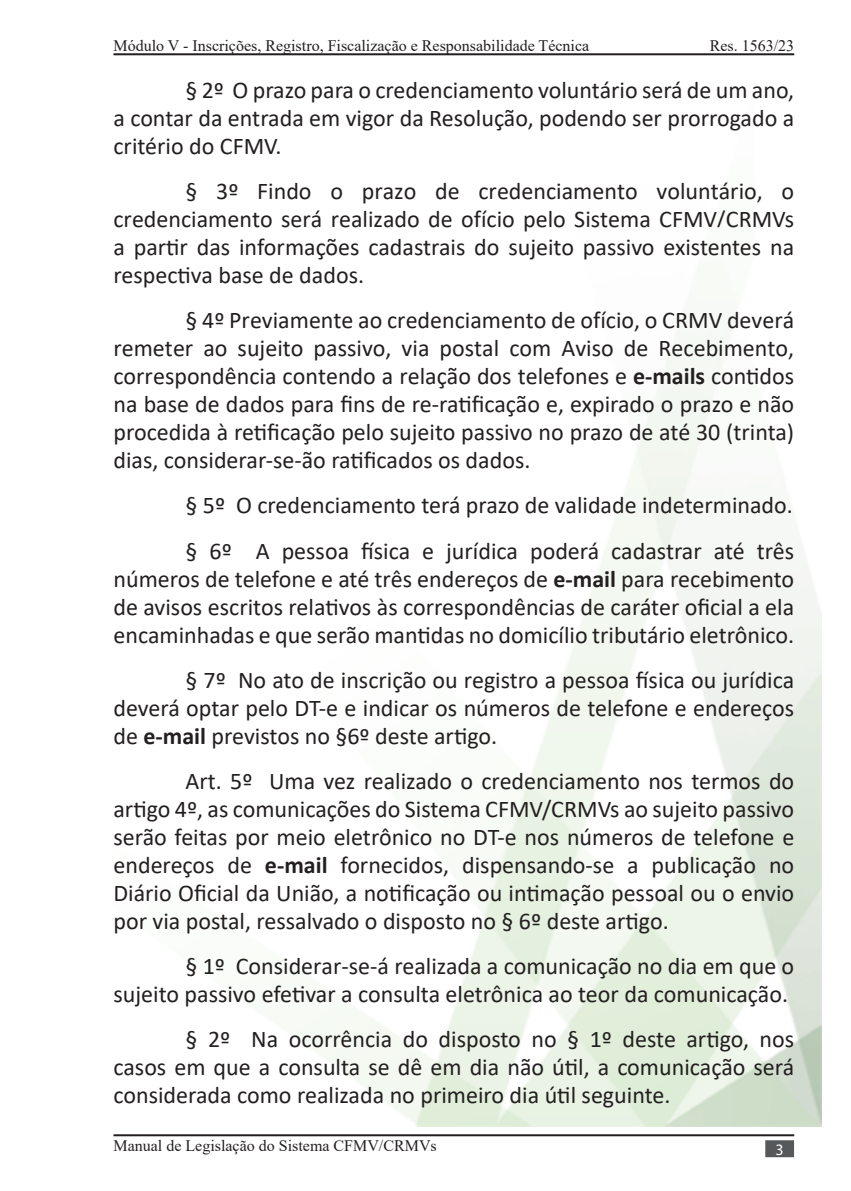
<style>
.page{position:relative;width:851px;height:1191px;background:#fff}
.page>*{position:absolute;margin:0;border:0;box-sizing:border-box;transform-origin:0 0}
.t1{font:24px/28px "Calibri";color:#231f20;text-align:justify}
.t2{font:16px "Times New Roman";color:#231f20}
.t3{font:16px "Myriad Pro";color:#fff}
.s1{font-weight:700}
</style>
<div class="page">
<hr style="left:113px;top:1134px;width:681px;height:2px;background:#231f20">
<div style="left:765px;top:1140px;width:28px;height:17px;background:#57585a;border:2px solid #57585a"></div>
<hr style="left:113px;top:53px;width:681px;height:2px;background:#231f20">
<p class="t2" style="left:113px;top:34px;width:477px">Módulo V - Inscrições, Registro, Fiscalização e Responsabilidade Técnica</p>
<p class="t2" style="left:709px;top:34px;width:86px">Res. 1563/23</p>
<p class="t1" style="left:113px;top:76px;width:682px;text-indent:72px">§ 2º O prazo para o credenciamento voluntário será de um ano, a contar da entrada em vigor da Resolução, podendo ser prorrogado a critério do CFMV.</p>
<p class="t1" style="left:113px;top:177px;width:682px;text-indent:72px">§ 3º Findo o prazo de credenciamento voluntário, o credenciamento será realizado de ofício pelo Sistema CFMV/CRMVs a partir das informações cadastrais do sujeito passivo existentes na respectiva base de dados.</p>
<p class="t1" style="left:113px;top:306px;width:682px;text-indent:72px">§ 4º Previamente ao credenciamento de ofício, o CRMV deverá remeter ao sujeito passivo, via postal com Aviso de Recebimento, correspondência contendo a relação dos telefones e <span class="s1">e-mails</span> contidos na base de dados para fins de re-ratificação e, expirado o prazo e não procedida à retificação pelo sujeito passivo no prazo de até 30 (trinta) dias, considerar-se-ão ratificados os dados.</p>
<p class="t1" style="left:185px;top:482px;width:610px;line-height:45px">§ 5º O credenciamento terá prazo de validade indeterminado. § 6º A pessoa física e jurídica poderá cadastrar até três</p>
<p class="t1" style="left:113px;top:564px;width:682px">números de telefone e até três endereços de <span class="s1">e-mail</span> para recebimento de avisos escritos relativos às correspondências de caráter oficial a ela encaminhadas e que serão mantidas no domicílio tributário eletrônico.</p>
<p class="t1" style="left:113px;top:665px;width:682px;text-indent:72px">§ 7º No ato de inscrição ou registro a pessoa física ou jurídica deverá optar pelo DT-e e indicar os números de telefone e endereços de <span class="s1">e-mail</span> previstos no §6º deste artigo.</p>
<p class="t1" style="left:113px;top:766px;width:682px;text-indent:72px">Art. 5º Uma vez realizado o credenciamento nos termos do artigo 4º, as comunicações do Sistema CFMV/CRMVs ao sujeito passivo serão feitas por meio eletrônico no DT-e nos números de telefone e endereços de <span class="s1">e-mail</span> fornecidos, dispensando-se a publicação no Diário Oficial da União, a notificação ou intimação pessoal ou o envio por via postal, ressalvado o disposto no § 6º deste artigo.</p>
<p class="t1" style="left:113px;top:951px;width:682px;text-align:right">§ 1º Considerar-se-á realizada a comunicação no dia em que o<br>sujeito passivo efetivar a consulta eletrônica ao teor da comunicação.</p>
<p class="t1" style="left:113px;top:1024px;width:682px;text-indent:72px">§ 2º Na ocorrência do disposto no § 1º deste artigo, nos casos em que a consulta se dê em dia não útil, a comunicação será considerada como realizada no primeiro dia útil seguinte.</p>
<p class="t2" style="left:113px;top:1134px;width:325px">Manual de Legislação do Sistema CFMV/CRMVs</p>
<p class="t3" style="left:775px;top:1140px;width:10px">3</p>
</div>
